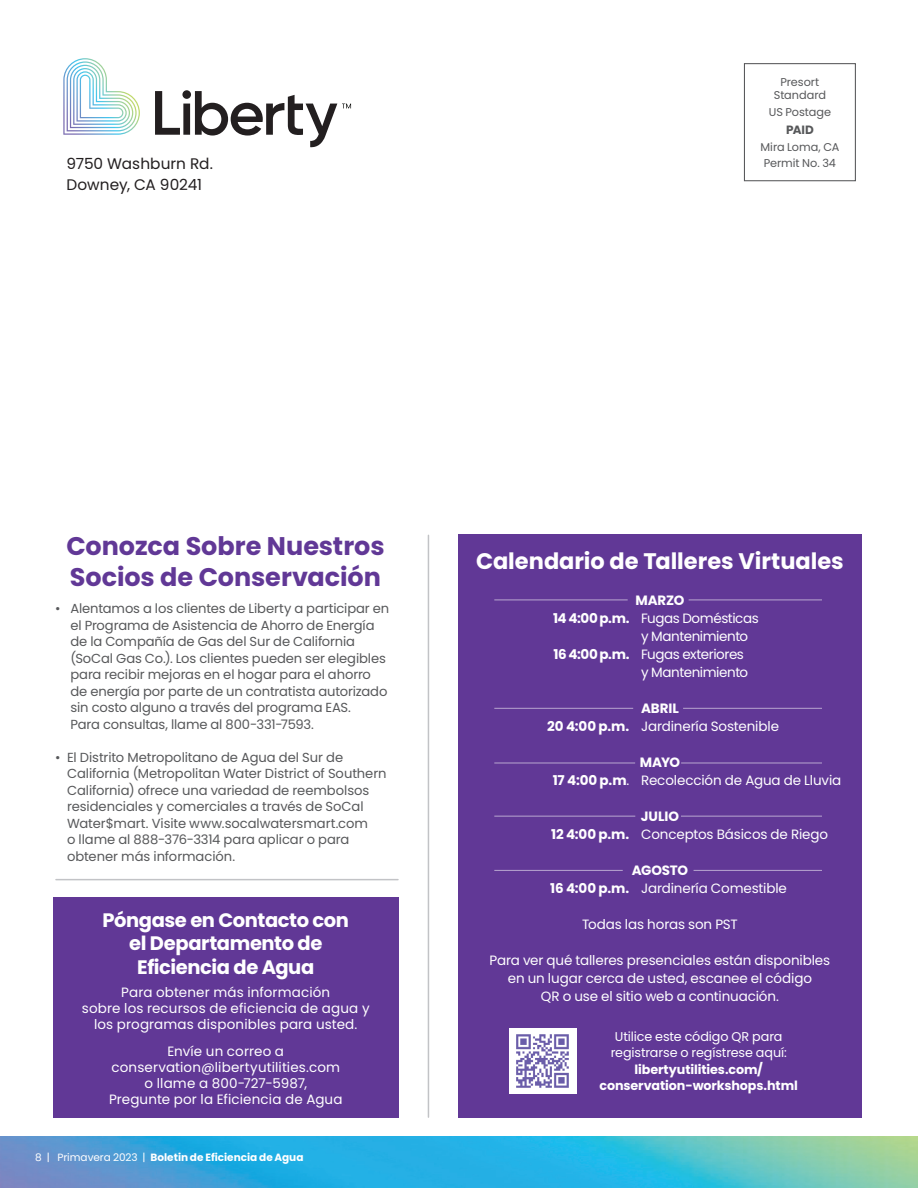
<style>
.page{position:relative;width:918px;height:1188px;background:#fff}
.page>*{position:absolute;margin:0;border:0;box-sizing:border-box;transform-origin:0 0}
.t1{font:700 25.5px "Poppins";letter-spacing:-.005em;color:#613896}
.t2{font:700 22.5px "Poppins";color:#fff}
.t3{font:700 19.5px/23.4px "Poppins";letter-spacing:-.02em;color:#fff;text-align:center}
.t4{font:15.3px "Poppins";letter-spacing:-.005em;color:#231f20}
.t5{font:13.5px/18px "Poppins";letter-spacing:-.01em;color:#fff;text-align:center}
.t6{font:13.5px/16.2px "Poppins";letter-spacing:.01em;color:#fff;text-align:center}
.t7{font:13.5px "Poppins";letter-spacing:-.03em;color:#fff}
.t8{font:700 13.5px "Poppins";letter-spacing:-.015em;color:#fff}
.t9{font:13.2px/16.5px "Poppins";letter-spacing:-.005em;color:#57585a}
.t10{font:12.75px "Poppins";letter-spacing:-.01em;color:#fff}
.t11{font:700 12.75px "Poppins";letter-spacing:-.005em;color:#fff}
.t12{font:700 12px "Poppins";color:#57585a}
.t13{font:11.25px/13.5px "Poppins";letter-spacing:-.005em;color:#57585a;text-align:center}
.t14{font:700 10.5px "Poppins";color:#fff}
.s1{font-weight:400}
.s2{font-weight:700}
</style>
<div class="page">
<img style="left:0;top:1137px;width:918px;height:51px">
<div style="left:744px;top:63px;width:112px;height:118px;border:1px solid #57585a"></div>
<svg style="left:63px;top:58px;width:77px;height:77px"></svg>
<svg style="left:155px;top:90px;width:196px;height:57px"></svg>
<div style="left:53px;top:897px;width:346px;height:221px;background:#613896"></div>
<hr style="left:56px;top:879px;width:342px;height:1px;background:#c2c3c6">
<hr style="left:428px;top:535px;width:1px;height:582px;background:#c2c3c6">
<div style="left:458px;top:534px;width:404px;height:584px;background:#613896"></div>
<hr style="left:494px;top:870px;width:129px;height:1px;background:#fff">
<hr style="left:694px;top:870px;width:128px;height:1px;background:#fff">
<hr style="left:494px;top:816px;width:141px;height:1px;background:#fff">
<hr style="left:681px;top:816px;width:141px;height:1px;background:#fff">
<hr style="left:494px;top:762px;width:141px;height:2px;background:#fff">
<hr style="left:681px;top:762px;width:141px;height:2px;background:#fff">
<hr style="left:494px;top:708px;width:139px;height:1px;background:#fff">
<hr style="left:683px;top:708px;width:139px;height:1px;background:#fff">
<hr style="left:494px;top:599px;width:134px;height:1px;background:#fff">
<hr style="left:689px;top:599px;width:133px;height:1px;background:#fff">
<div style="left:509px;top:1028px;width:68px;height:66px;background:#fff"></div>
<img style="left:516px;top:1034px;width:53px;height:54px">
<p class="t4" style="left:67px;top:155px;width:148px">9750 Washburn Rd.</p>
<p class="t4" style="left:67px;top:176px;width:137px">Downey, CA 90241</p>
<p class="t13" style="left:774px;top:75px;width:54px">Presort<br>Standard</p>
<p class="t13" style="left:769px;top:106px;width:64px">US Postage</p>
<p class="t12" style="left:786px;top:123px;width:29px">PAID</p>
<p class="t13" style="left:761px;top:140px;width:80px">Mira Loma, CA</p>
<p class="t13" style="left:764px;top:157px;width:74px">Permit No. 34</p>
<p class="t1" style="left:66px;top:532px;width:320px">Conozca Sobre Nuestros</p>
<p class="t1" style="left:70px;top:562px;width:313px">Socios de Conservación</p>
<p class="t9" style="left:70px;top:600px;width:320px;text-indent:-15px">• Alentamos a los clientes de Liberty a participar en el Programa de Asistencia de Ahorro de Energía de la Compañía de Gas del Sur de California (SoCal Gas Co.). Los clientes pueden ser elegibles para recibir mejoras en el hogar para el ahorro de energía por parte de un contratista autorizado sin costo alguno a través del programa EAS.<br>Para consultas, llame al 800-331-7593.</p>
<p class="t9" style="left:67px;top:749px;width:321px;text-indent:-12px">• El Distrito Metropolitano de Agua del Sur de California (Metropolitan Water District of Southern California) ofrece una variedad de reembolsos residenciales y comerciales a través de SoCal Water$mart. Visite www.socalwatersmart.com<br>o llame al 888-376-3314 para aplicar o para obtener más información.</p>
<p class="t3" style="left:103px;top:909px;width:248px">Póngase en Contacto con el Departamento de<br>Eficiencia de Agua</p>
<p class="t6" style="left:82px;top:984px;width:289px">Para obtener más información<br>sobre los recursos de eficiencia de agua y los programas disponibles para usted.</p>
<p class="t6" style="left:112px;top:1043px;width:230px">Envíe un correo a conservation@libertyutilities.com</p>
<p class="t6" style="left:145px;top:1075px;width:164px">o llame a 800-727-5987,</p>
<p class="t6" style="left:109px;top:1092px;width:235px">Pregunte por la Eficiencia de Agua</p>
<p class="t14" style="left:35px;top:1151px;width:270px"><span class="s1">8 | Primavera 2023 |</span> Boletin de Eficiencia de Agua</p>
<p class="t2" style="left:476px;top:548px;width:369px">Calendario de Talleres Virtuales</p>
<p class="t8" style="left:636px;top:592px;width:50px">MARZO</p>
<p class="t7" style="left:553px;top:610px;width:207px"><span class="s2">14 4:00 p.m.</span> Fugas Domésticas</p>
<p class="t7" style="left:641px;top:628px;width:109px">y Mantenimiento</p>
<p class="t7" style="left:553px;top:646px;width:192px"><span class="s2">16 4:00 p.m.</span> Fugas exteriores</p>
<p class="t7" style="left:641px;top:664px;width:109px">y Mantenimiento</p>
<p class="t8" style="left:641px;top:700px;width:39px">ABRIL</p>
<p class="t5" style="left:547px;top:717px;width:233px"><span class="s2">20 4:00 p.m.</span> Jardinería Sostenible</p>
<p class="t8" style="left:640px;top:754px;width:42px">MAYO</p>
<p class="t5" style="left:553px;top:771px;width:290px"><span class="s2">17 4:00 p.m</span>. Recolección de Agua de Lluvia</p>
<p class="t8" style="left:641px;top:808px;width:40px">JULIO</p>
<p class="t5" style="left:551px;top:825px;width:279px"><span class="s2">12 4:00 p.m.</span> Conceptos Básicos de Riego</p>
<p class="t8" style="left:632px;top:862px;width:58px">AGOSTO</p>
<p class="t5" style="left:550px;top:879px;width:238px"><span class="s2">16 4:00 p.m.</span> Jardinería Comestible</p>
<p class="t5" style="left:582px;top:915px;width:157px">Todas las horas son PST</p>
<p class="t5" style="left:490px;top:951px;width:342px">Para ver qué talleres presenciales están disponibles en un lugar cerca de usted, escanee el código<br>QR o use el sitio web a continuación.</p>
<p class="t10" style="left:615px;top:1029px;width:169px">Utilice este código QR para</p>
<p class="t10" style="left:611px;top:1046px;width:178px">registrarse o regístrese aquí:</p>
<p class="t11" style="left:634px;top:1062px;width:130px">libertyutilities.com/</p>
<p class="t11" style="left:599px;top:1079px;width:200px">conservation-workshops.html</p>
</div>
